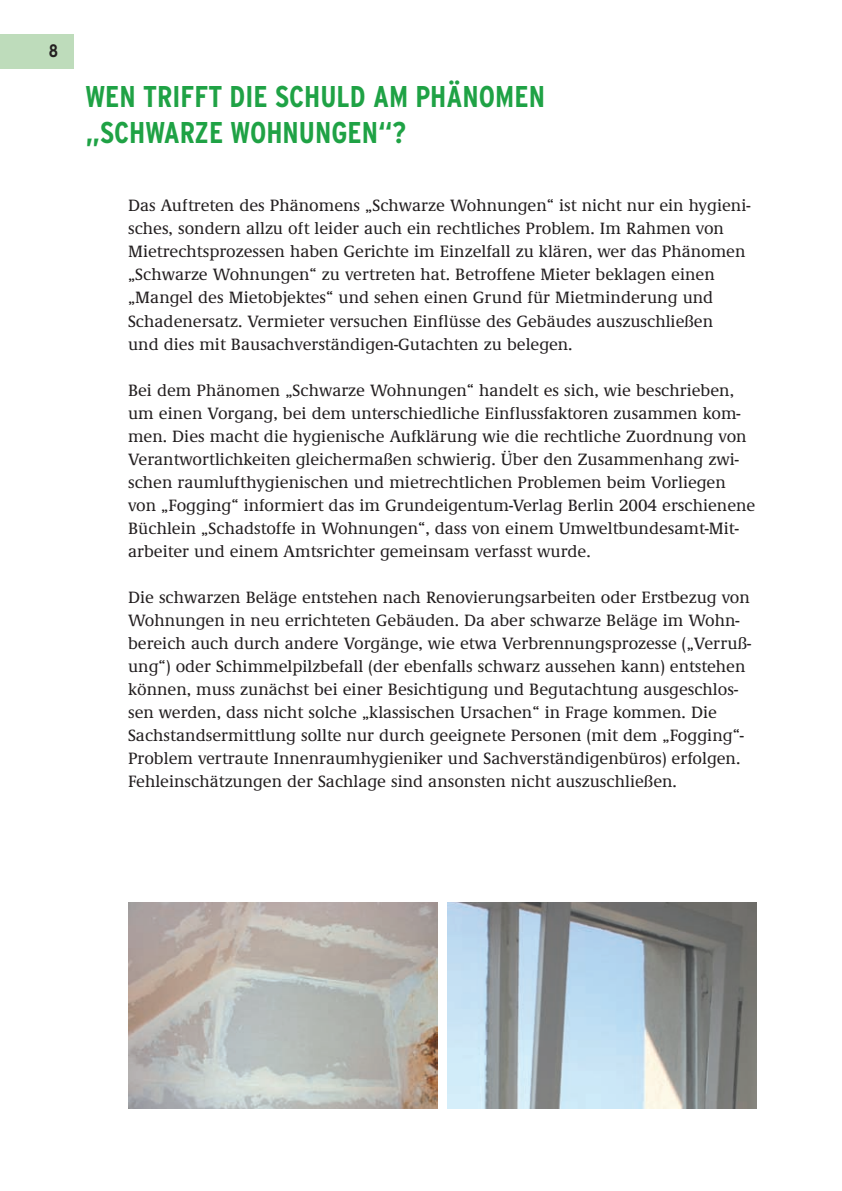
<style>
.page{position:relative;width:842px;height:1191px;background:#fff}
.page>*{position:absolute;margin:0;border:0;box-sizing:border-box;transform-origin:0 0}
.t1{font:700 condensed 30px/36px "Interstate";color:#1fa245}
.t2{font:700 condensed 18px "Interstate";color:#231f20}
.t3{font:500 17px/23px "Demos EF";color:#231f20}
</style>
<div class="page">
<div style="left:0;top:34px;width:74px;height:34px;background:#bedcbb"></div>
<img style="left:448px;top:902px;width:309px;height:206px">
<img style="left:128px;top:902px;width:309px;height:207px">
<p class="t2" style="left:49px;top:40px;width:11px">8</p>
<h1 class="t1" style="left:86px;top:78px;width:461px">WEN TRIFFT DIE SCHULD AM PHÄNOMEN „SCHWARZE WOHNUNGEN“?</h1>
<p class="t3" style="left:128px;top:194px;width:624px">Das Auftreten des Phänomens „Schwarze Wohnungen“ ist nicht nur ein hygieni&shy;sches, sondern allzu oft leider auch ein rechtliches Problem. Im Rahmen von Mietrechtsprozessen haben Gerichte im Einzelfall zu klären, wer das Phänomen „Schwarze Wohnungen“ zu vertreten hat. Betroffene Mieter beklagen einen „Mangel des Mietobjektes“ und sehen einen Grund für Mietminderung und Schadenersatz. Vermieter versuchen Einflüsse des Gebäudes auszuschließen<br>und dies mit Bausachverständigen-Gutachten zu belegen.</p>
<p class="t3" style="left:128px;top:378px;width:629px">Bei dem Phänomen „Schwarze Wohnungen“ handelt es sich, wie beschrieben, um einen Vorgang, bei dem unterschiedliche Einflussfaktoren zusammen kom&shy;men. Dies macht die hygienische Aufklärung wie die rechtliche Zuordnung von Verantwortlichkeiten gleichermaßen schwierig. Über den Zusammenhang zwi&shy;schen raumlufthygienischen und mietrechtlichen Problemen beim Vorliegen von „Fogging“ informiert das im Grundeigentum-Verlag Berlin 2004 erschienene Büchlein „Schadstoffe in Wohnungen“, dass von einem Umweltbundesamt-Mit&shy;arbeiter und einem Amtsrichter gemeinsam verfasst wurde.</p>
<p class="t3" style="left:128px;top:585px;width:625px">Die schwarzen Beläge entstehen nach Renovierungsarbeiten oder Erstbezug von Wohnungen in neu errichteten Gebäuden. Da aber schwarze Beläge im Wohn&shy;bereich auch durch andere Vorgänge, wie etwa Verbrennungsprozesse („Verruß&shy;ung“) oder Schimmelpilzbefall (der ebenfalls schwarz aussehen kann) entstehen können, muss zunächst bei einer Besichtigung und Begutachtung ausgeschlos&shy;sen werden, dass nicht solche „klassischen Ursachen“ in Frage kommen. Die Sachstandsermittlung sollte nur durch geeignete Personen (mit dem „Fogging“- Problem vertraute Innenraumhygieniker und Sachverständigenbüros) erfolgen.<br>Fehleinschätzungen der Sachlage sind ansonsten nicht auszuschließen.</p>
</div>
